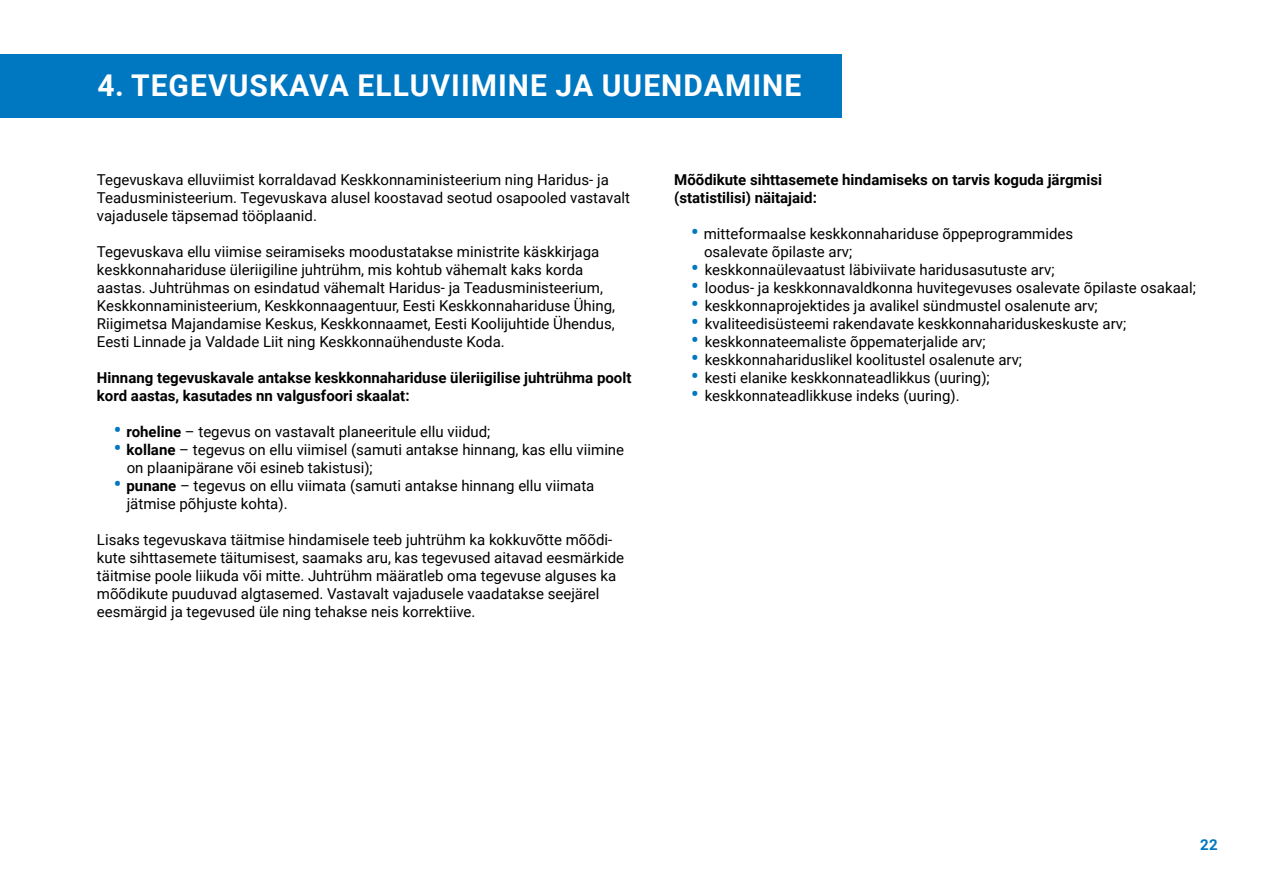
<style>
.page{position:relative;width:1263px;height:893px;background:#fff}
.page>*{position:absolute;margin:0;border:0;box-sizing:border-box;transform-origin:0 0}
.t1{font:700 30px "Roboto";color:#fff}
.t2{font:15px/18px "Roboto";color:#000}
.t3{font:700 15px/18px "Roboto";color:#000}
.t4{font:700 15px "Roboto";color:#0077c1}
.s1{font-weight:700;font-size:21px;color:#0077c1}
.s2{font-weight:700}
</style>
<div class="page">
<div style="left:0;top:54px;width:841px;height:64px;background:#0077c1"></div>
<h1 class="t1" style="left:97px;top:64px;width:74px">4. Tegevuskava</h1>
<h1 class="t1" style="left:357px;top:64px;width:18px">elluviimine</h1>
<h1 class="t1" style="left:556px;top:64px;width:67px">ja uuendamine</h1>
<p class="t2" style="left:97px;top:171px;width:535px">Tegevuskava elluviimist korraldavad Keskkonnaministeerium ning Haridus- ja<br>Teadusministeerium. Tegevuskava alusel koostavad seotud osapooled vastavalt vajadusele täpsemad tööplaanid.</p>
<p class="t2" style="left:97px;top:243px;width:520px">Tegevuskava ellu viimise seiramiseks moodustatakse ministrite käskkirjaga keskkonnahariduse üleriigiline juhtrühm, mis kohtub vähemalt kaks korda aastas. Juhtrühmas on esindatud vähemalt Haridus- ja Teadusministeerium, Keskkonnaministeerium, Keskkonnaagentuur, Eesti Keskkonnahariduse Ühing, Riigimetsa Majandamise Keskus, Keskkonnaamet, Eesti Koolijuhtide Ühendus, Eesti Linnade ja Valdade Liit ning Keskkonnaühenduste Koda.</p>
<p class="t3" style="left:97px;top:369px;width:536px">Hinnang tegevuskavale antakse keskkonnahariduse üleriigilise juhtrühma poolt kord aastas, kasutades nn valgusfoori skaalat:</p>
<p class="t2" style="left:114px;top:423px;width:378px"><span class="s1">•</span> <span class="s2">roheline</span> – tegevus on vastavalt planeeritule ellu viidud;</p>
<p class="t2" style="left:127px;top:441px;width:499px;text-indent:-13px"><span class="s1">•</span> <span class="s2">kollane</span> – tegevus on ellu viimisel (samuti antakse hinnang, kas ellu viimine on plaanipärane või esineb takistusi);</p>
<p class="t2" style="left:127px;top:477px;width:469px;text-indent:-13px"><span class="s1">•</span> <span class="s2">punane</span> – tegevus on ellu viimata (samuti antakse hinnang ellu viimata jätmise põhjuste kohta).</p>
<p class="t2" style="left:97px;top:531px;width:529px">Lisaks tegevuskava täitmise hindamisele teeb juhtrühm ka kokkuvõtte mõõdi&shy;kute sihttasemete täitumisest, saamaks aru, kas tegevused aitavad eesmärkide täitmise poole liikuda või mitte. Juhtrühm määratleb oma tegevuse alguses ka mõõdikute puuduvad algtasemed. Vastavalt vajadusele vaadatakse seejärel eesmärgid ja tegevused üle ning tehakse neis korrektiive.</p>
<p class="t3" style="left:674px;top:171px;width:429px">Mõõdikute sihttasemete hindamiseks on tarvis koguda järgmisi (statistilisi) näitajaid:</p>
<p class="t2" style="left:704px;top:225px;width:371px;text-indent:-13px"><span class="s1">•</span> mitteformaalse keskkonnahariduse õppeprogrammides osalevate õpilaste arv;</p>
<p class="t2" style="left:691px;top:261px;width:365px"><span class="s1">•</span> keskkonnaülevaatust läbiviivate haridusasutuste arv;</p>
<p class="t2" style="left:691px;top:279px;width:506px"><span class="s1">•</span> loodus- ja keskkonnavaldkonna huvitegevuses osalevate õpilaste osakaal;</p>
<p class="t2" style="left:691px;top:297px;width:408px"><span class="s1">•</span> keskkonnaprojektides ja avalikel sündmustel osalenute arv;</p>
<p class="t2" style="left:691px;top:315px;width:436px"><span class="s1">•</span> kvaliteedisüsteemi rakendavate keskkonnahariduskeskuste arv;</p>
<p class="t2" style="left:691px;top:333px;width:296px"><span class="s1">•</span> keskkonnateemaliste õppematerjalide arv;</p>
<p class="t2" style="left:691px;top:351px;width:332px"><span class="s1">•</span> keskkonnahariduslikel koolitustel osalenute arv;</p>
<p class="t2" style="left:691px;top:369px;width:300px"><span class="s1">•</span> kesti elanike keskkonnateadlikkus (uuring);</p>
<p class="t2" style="left:691px;top:387px;width:270px"><span class="s1">•</span> keskkonnateadlikkuse indeks (uuring).</p>
<p class="t4" style="left:1200px;top:834px;width:19px">22</p>
</div>
